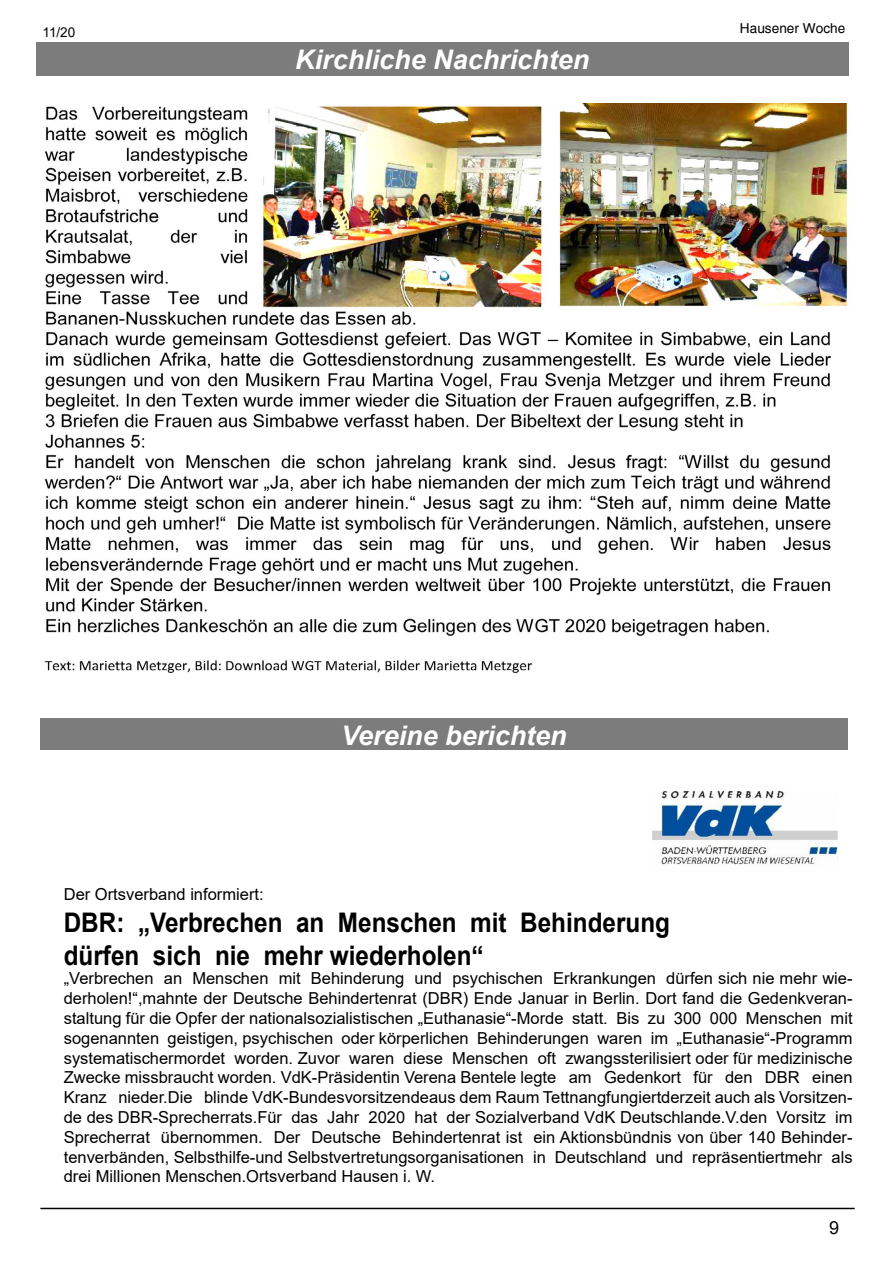
<style>
.page{position:relative;width:893px;height:1263px;background:#fff}
.page>*{position:absolute;margin:0;border:0;box-sizing:border-box;transform-origin:0 0}
.t1{font:700 27px/32.4px "Arial";color:#000;scale:.9 1}
.t2{font:italic 700 27px "Arial";color:#fff}
.t3{font:18px "Arial";color:#000}
.t4{font:16.5px/19.8px "Arial";color:#000;text-align:justify}
.t5{font:13.65px "Helvetica";color:#000}
.t6{font:13.5px "Arial";color:#000}
</style>
<div class="page">
<hr style="left:40px;top:1208px;width:815px;height:1px;background:#000">
<div style="left:36px;top:43px;width:812px;height:33px;background:#7c7c7c"></div>
<img style="left:44px;top:103px;width:804px;height:570px">
<div style="left:40px;top:719px;width:808px;height:31px;background:#7c7c7c"></div>
<img style="left:653px;top:792px;width:185px;height:73px">
<p class="t6" style="left:43px;top:23px;width:34px">11/20</p>
<h1 class="t2" style="left:295px;top:41px;width:296px">Kirchliche Nachrichten</h1>
<p class="t5" style="left:740px;top:21px;width:107px">Hausener Woche</p>
<h1 class="t2" style="left:341px;top:717px;width:227px">Vereine berichten</h1>
<p class="t4" style="left:64px;top:884px;width:201px">Der Ortsverband informiert:</p>
<h1 class="t1" style="left:64px;top:907px;width:675px">DBR: „Verbrechen an Menschen mit Behinderung dürfen sich nie mehr wiederholen“</h1>
<p class="t4" style="left:64px;top:969px;width:790px">„Verbrechen an Menschen mit Behinderung und psychischen Erkrankungen dürfen sich nie mehr wie&shy;derholen!“,mahnte der Deutsche Behindertenrat (DBR) Ende Januar in Berlin. Dort fand die Gedenkveran&shy;staltung für die Opfer der nationalsozialistischen „Euthanasie“-Morde statt. Bis zu 300 000 Menschen mit sogenannten geistigen, psychischen oder körperlichen Behinderungen waren im „Euthanasie“-Programm systematischermordet worden. Zuvor waren diese Menschen oft zwangssterilisiert oder für medizinische Zwecke missbraucht worden. VdK-Präsidentin Verena Bentele legte am Gedenkort für den DBR einen Kranz nieder.Die blinde VdK-Bundesvorsitzendeaus dem Raum Tettnangfungiertderzeit auch als Vorsitzen&shy;de des DBR-Sprecherrats.Für das Jahr 2020 hat der Sozialverband VdK Deutschlande.V.den Vorsitz im Sprecherrat übernommen. Der Deutsche Behindertenrat ist ein Aktionsbündnis von über 140 Behinder&shy;tenverbänden, Selbsthilfe-und Selbstvertretungsorganisationen in Deutschland und repräsentiertmehr als drei Millionen Menschen.Ortsverband Hausen i. W.</p>
<p class="t3" style="left:829px;top:1215px;width:12px">9</p>
</div>
